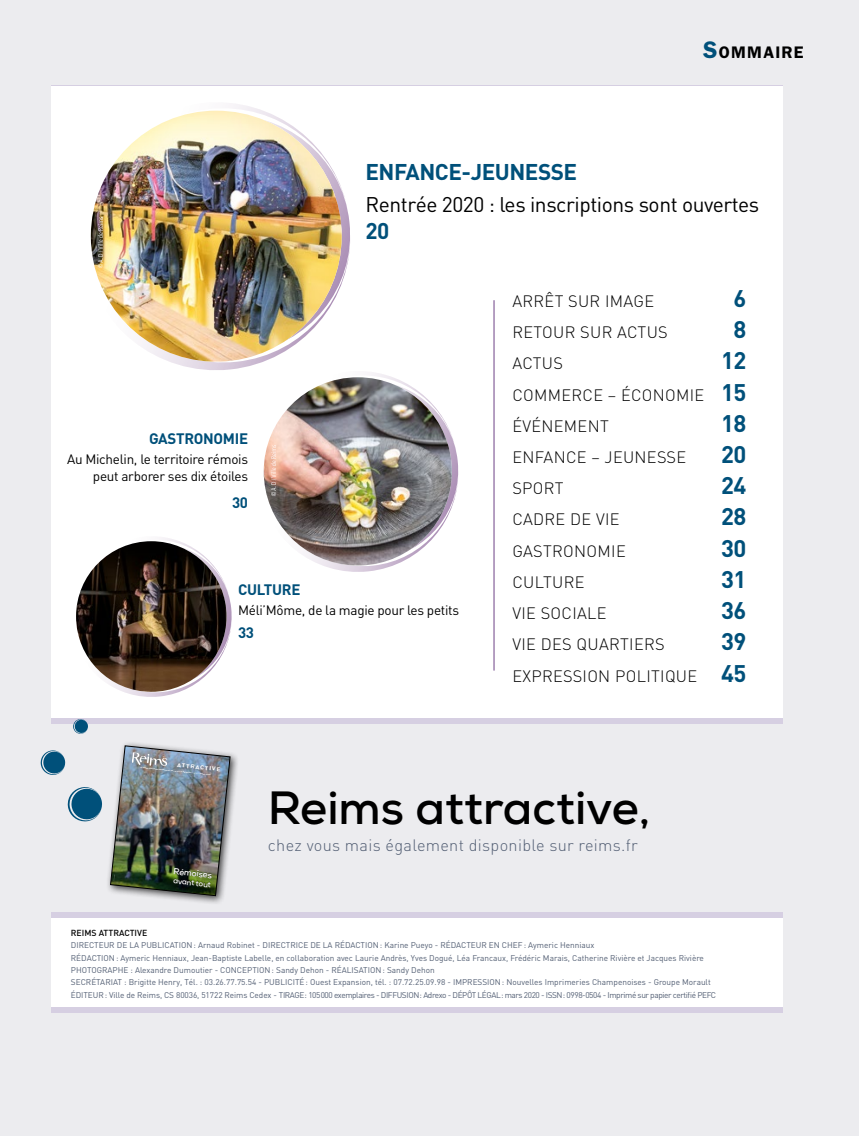
<style>
.page{position:relative;width:859px;height:1136px;background:#fff}
.page>*{position:absolute;margin:0;border:0;box-sizing:border-box;transform-origin:0 0}
.t1{font:700 46.5px "Nexa";color:#000}
.t2{font:700 23.7px "DIN";letter-spacing:-.02em;color:#00507a}
.t3{font:700 22.5px "DIN";letter-spacing:-.02em;color:#00507a}
.t4{font:21px "DIN Bleu";letter-spacing:-.02em;color:#000}
.t5{font:600 16.8px "Franklin Gothic";letter-spacing:.075em;color:#000}
.t6{font:300 16.35px/31.2px "DIN";letter-spacing:.02em;color:#000}
.t7{font:300 16.35px "DIN";letter-spacing:.02em;color:#525e73}
.t8{font:700 15px "DIN";letter-spacing:-.02em;color:#00507a}
.t9{font:13.5px/16.2px "DIN Bleu";letter-spacing:-.02em;color:#000;text-align:right}
.t10{font:500 8.7px "DIN";color:#000}
.t11{font:700 8.7px "Nexa";color:#fff}
.t12{font:8.25px/12.3px "DIN";color:#525e73}
.t13{font:700 7.8px "Nexa";color:#fff}
.t14{font:500 5.7px "Blur";color:#fff}
.t15{font:800 1.65px "Nexa";color:#fff}
.s1{font-size:24px;color:#00507a}
.s2{font-weight:400}
.s3{font-weight:700;font-size:23.7px;color:#00507a}
</style>
<div class="page">
<div style="left:0;top:0;width:859px;height:1135px;background:#ececef"></div>
<div style="left:51px;top:912px;width:731px;height:100px;background:#fff"></div>
<div style="left:51px;top:911px;width:731px;height:6px;background:#d6cfe2"></div>
<div style="left:51px;top:718px;width:731px;height:5px;background:#d6cfe2"></div>
<div style="left:51px;top:85px;width:731px;height:5px;background:#fff"></div>
<div style="left:51px;top:87px;width:731px;height:631px;background:#fff"></div>
<div style="left:51px;top:1007px;width:731px;height:5px;background:#d6cfe2"></div>
<hr style="left:493px;top:301px;width:2px;height:369px;background:#9e81af">
<div style="left:106px;top:741px;width:133px;height:164px;background:#000;opacity:.75"></div>
<img style="left:110px;top:745px;width:121px;height:151px">
<svg style="left:90px;top:104px;width:260px;height:266px"></svg>
<svg style="left:252px;top:366px;width:207px;height:206px"></svg>
<svg style="left:76px;top:537px;width:156px;height:160px"></svg>
<img style="left:91px;top:111px;width:251px;height:250px;border-radius:124px">
<img style="left:264px;top:377px;width:188px;height:188px;border-radius:93px">
<img style="left:76px;top:541px;width:151px;height:150px;border-radius:75px">
<svg style="left:40px;top:750px;width:26px;height:25px"></svg>
<svg style="left:73px;top:719px;width:15px;height:15px"></svg>
<svg style="left:67px;top:787px;width:35px;height:35px"></svg>
<svg style="left:98px;top:217px;width:5px;height:51px"></svg>
<svg style="left:271px;top:445px;width:5px;height:50px"></svg>
<h3 class="t5" style="left:703px;top:42px;width:102px"><span class="s1">S</span>OMMAIRE</h3>
<h3 class="t3" style="left:365px;top:157px;width:213px">ENFANCE-JEUNESSE</h3>
<h3 class="t4" style="left:365px;top:191px;width:395px">Rentrée 2020 : les inscriptions sont ouvertes</h3>
<h3 class="t3" style="left:365px;top:216px;width:25px">20</h3>
<h3 class="t8" style="left:149px;top:429px;width:101px">GASTRONOMIE</h3>
<h3 class="t9" style="left:67px;top:451px;width:182px">Au Michelin, le territoire rémois peut arborer ses dix étoiles</h3>
<h3 class="t8" style="left:232px;top:493px;width:17px">30</h3>
<h3 class="t8" style="left:238px;top:580px;width:64px">CULTURE</h3>
<h3 class="t9" style="left:238px;top:602px;width:222px">Méli’Môme, de la magie pour les petits</h3>
<h3 class="t8" style="left:238px;top:622px;width:17px">33</h3>
<p class="t14" style="left:178px;top:761px;width:44px;rotate:6deg">ATTRACTIVE</p>
<p class="t15" style="left:140px;top:766px;width:73px;rotate:6deg">LE MAGAZINE D’INFORMATIONS DE LA VILLE DE REIMS - <span class="s2">N°350</span> MARS 2020</p>
<h3 class="t6" style="left:512px;top:285px;width:143px">ARRÊT SUR IMAGE</h3>
<h2 class="t2" style="left:733px;top:283px;width:14px">6</h2>
<h3 class="t6" style="left:512px;top:316px;width:157px">RETOUR SUR ACTUS</h3>
<h2 class="t2" style="left:733px;top:314px;width:14px">8</h2>
<h3 class="t6" style="left:512px;top:348px;width:52px">ACTUS</h3>
<h2 class="t2" style="left:721px;top:345px;width:27px">12</h2>
<h3 class="t6" style="left:512px;top:379px;width:235px">COMMERCE – ÉCONOMIE <span class="s3">15<br></span>ÉVÉNEMENT</h3>
<h2 class="t2" style="left:721px;top:408px;width:27px">18</h2>
<h3 class="t6" style="left:512px;top:441px;width:175px">ENFANCE – JEUNESSE</h3>
<h2 class="t2" style="left:721px;top:439px;width:27px">20</h2>
<h3 class="t6" style="left:512px;top:472px;width:53px">SPORT</h3>
<h2 class="t2" style="left:721px;top:470px;width:27px">24</h2>
<h3 class="t6" style="left:512px;top:504px;width:109px">CADRE DE VIE</h3>
<h2 class="t2" style="left:721px;top:501px;width:27px">28</h2>
<h3 class="t6" style="left:512px;top:535px;width:115px">GASTRONOMIE</h3>
<h2 class="t2" style="left:721px;top:532px;width:27px">30</h2>
<h3 class="t6" style="left:512px;top:566px;width:74px">CULTURE</h3>
<h2 class="t2" style="left:721px;top:564px;width:27px">31</h2>
<h3 class="t6" style="left:512px;top:597px;width:96px">VIE SOCIALE</h3>
<h2 class="t2" style="left:721px;top:595px;width:27px">36</h2>
<h3 class="t6" style="left:512px;top:628px;width:154px">VIE DES QUARTIERS</h3>
<h2 class="t2" style="left:721px;top:626px;width:27px">39</h2>
<h3 class="t6" style="left:512px;top:660px;width:235px">EXPRESSION POLITIQUE <span class="s3">45</span></h3>
<p class="t11" style="left:174px;top:865px;width:40px;rotate:6deg">Rémoises</p>
<p class="t13" style="left:174px;top:875px;width:39px;rotate:6deg">avant tout</p>
<h1 class="t1" style="left:268px;top:777px;width:384px">Reims attractive,</h1>
<h3 class="t7" style="left:268px;top:835px;width:371px">chez vous mais également disponible sur reims.fr</h3>
<p class="t10" style="left:71px;top:927px;width:78px">REIMS ATTRACTIVE</p>
<p class="t12" style="left:71px;top:939px;width:647px">DIRECTEUR DE LA PUBLICATION: Arnaud Robinet - DIRECTRICE DE LA RÉDACTION: Karine Pueyo - RÉDACTEUR EN CHEF: Aymeric Henniaux<br>RÉDACTION: Aymeric Henniaux, Jean-Baptiste Labelle, en collaboration avec Laurie Andrès, Yves Dogué, Léa Francaux, Frédéric Marais, Catherine Rivière et Jacques Rivière PHOTOGRAPHE : Alexandre Dumoutier - CONCEPTION: Sandy Dehon - RÉALISATION: Sandy Dehon<br>SECRÉTARIAT : Brigitte Henry, Tél. : 03.26.77.75.54 - PUBLICITÉ: Ouest Expansion, tél. : 07.72.25.09.98 - IMPRESSION: Nouvelles Imprimeries Champenoises - Groupe Morault ÉDITEUR : Ville de Reims, CS 80036, 51722 Reims Cedex - TIRAGE: 105000 exemplaires - DIFFUSION: Adrexo - DÉPÔT LÉGAL: mars 2020 - ISSN: 0998-0504 - Imprimé sur papier certifié PEFC</p>
</div>
